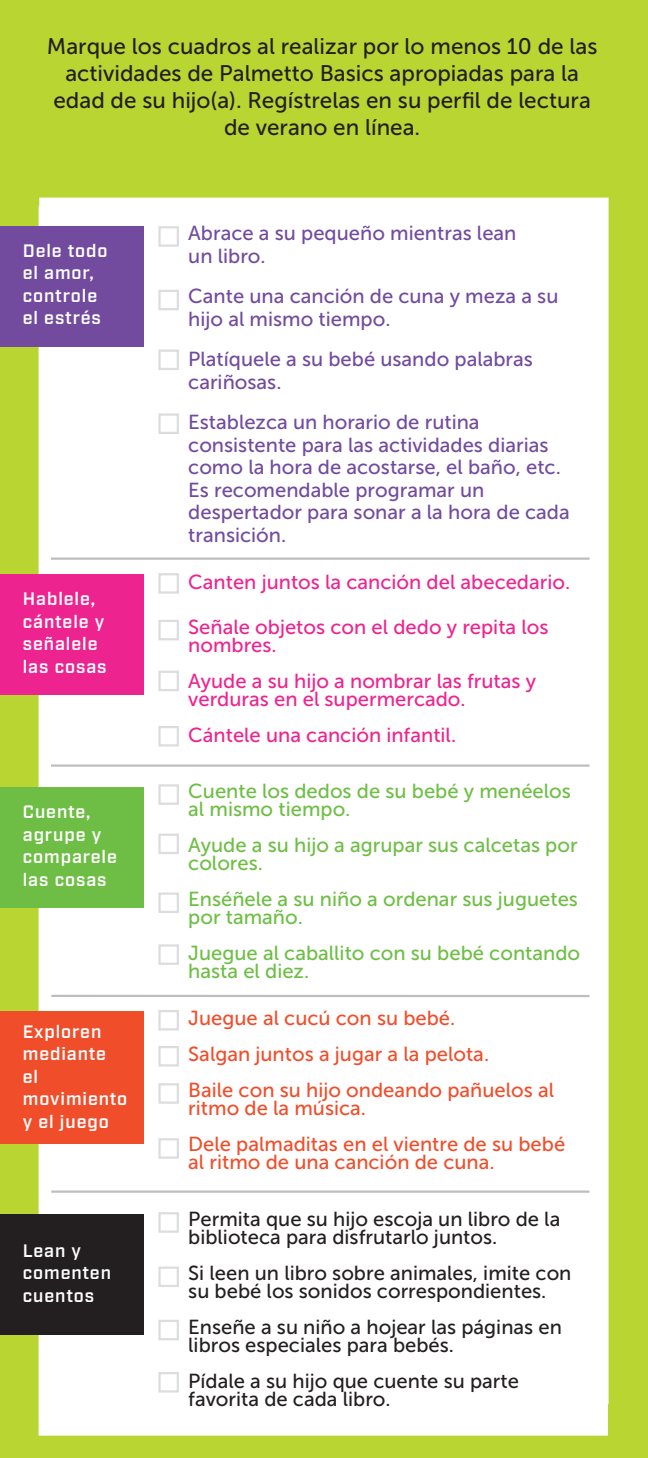
<style>
.page{position:relative;width:648px;height:1458px;background:#b9d532}
.page>*{position:absolute;margin:0;border:0;box-sizing:border-box;transform-origin:0 0}
.t1{font:22.5px/27px "Museo Sans 500";color:#231f20;text-align:center}
.t2{font:20.25px/22.5px "Museo Sans 500";color:#724b9e}
.t3{font:20.25px/18px "Museo Sans 500";color:#231f20}
.t4{font:20.25px/18px "Museo Sans 500";color:#6ebe45}
.t5{font:20.25px/36px "Museo Sans 500";color:#f04e2b}
.t6{font:20.25px/18px "Museo Sans 500";color:#ed2490}
.t7{font:600 18px/22.5px "Industry";letter-spacing:.05em;color:#fff}
</style>
<div class="page">
<div style="left:39px;top:206px;width:569px;height:1230px;background:#fff"></div>
<hr style="left:51px;top:558px;width:539px;height:2px;background:#bcbec0">
<hr style="left:51px;top:764px;width:539px;height:3px;background:#bcbec0">
<hr style="left:51px;top:995px;width:539px;height:2px;background:#bcbec0">
<hr style="left:51px;top:1190px;width:538px;height:3px;background:#bcbec0">
<div style="left:158px;top:226px;width:21px;height:21px;border:2px solid #dcddde"></div>
<div style="left:158px;top:290px;width:21px;height:20px;border:2px solid #dcddde"></div>
<div style="left:158px;top:350px;width:21px;height:20px;border:2px solid #dcddde"></div>
<div style="left:158px;top:413px;width:21px;height:21px;border:2px solid #dcddde"></div>
<div style="left:158px;top:573px;width:21px;height:21px;border:2px solid #dcddde"></div>
<div style="left:158px;top:620px;width:21px;height:20px;border:2px solid #dcddde"></div>
<div style="left:158px;top:726px;width:21px;height:21px;border:2px solid #dcddde"></div>
<div style="left:158px;top:671px;width:21px;height:20px;border:2px solid #dcddde"></div>
<div style="left:158px;top:784px;width:21px;height:21px;border:2px solid #dcddde"></div>
<div style="left:158px;top:834px;width:21px;height:20px;border:2px solid #dcddde"></div>
<div style="left:158px;top:892px;width:21px;height:21px;border:2px solid #dcddde"></div>
<div style="left:158px;top:944px;width:21px;height:21px;border:2px solid #dcddde"></div>
<div style="left:158px;top:1010px;width:21px;height:21px;border:2px solid #dcddde"></div>
<div style="left:158px;top:1046px;width:21px;height:21px;border:2px solid #dcddde"></div>
<div style="left:158px;top:1138px;width:21px;height:21px;border:2px solid #dcddde"></div>
<div style="left:158px;top:1083px;width:21px;height:21px;border:2px solid #dcddde"></div>
<div style="left:158px;top:1212px;width:21px;height:21px;border:2px solid #dcddde"></div>
<div style="left:158px;top:1267px;width:21px;height:20px;border:2px solid #dcddde"></div>
<div style="left:158px;top:1320px;width:21px;height:20px;border:2px solid #dcddde"></div>
<div style="left:158px;top:1372px;width:21px;height:21px;border:2px solid #dcddde"></div>
<div style="left:0;top:226px;width:144px;height:120px;background:#724b9e"></div>
<div style="left:0;top:574px;width:144px;height:121px;background:#ed2490"></div>
<div style="left:0;top:787px;width:144px;height:120px;background:#6ebe45"></div>
<div style="left:0;top:1012px;width:144px;height:132px;background:#f04e2b"></div>
<div style="left:0;top:1214px;width:144px;height:121px;background:#231f20"></div>
<p class="t1" style="left:47px;top:33px;width:552px">Marque los cuadros al realizar por lo menos 10 de las actividades de Palmetto Basics apropiadas para la edad de su hijo(a). Regístrelas en su perfil de lectura de verano en línea.</p>
<p class="t7" style="left:23px;top:240px;width:86px">Dele todo el amor, controle el estrés</p>
<p class="t7" style="left:23px;top:589px;width:85px">Hablele, cántele y señalele las cosas</p>
<p class="t7" style="left:23px;top:801px;width:96px">Cuente, agrupe y comparele las cosas</p>
<p class="t7" style="left:23px;top:1021px;width:106px">Exploren mediante<br>el movimiento y el juego</p>
<p class="t7" style="left:23px;top:1240px;width:90px">Lean y comenten cuentos</p>
<p class="t2" style="left:188px;top:222px;width:330px">Abrace a su pequeño mientras lean un libro.</p>
<p class="t2" style="left:188px;top:285px;width:372px">Cante una canción de cuna y meza a su hijo al mismo tiempo.</p>
<p class="t2" style="left:188px;top:348px;width:346px">Platíquele a su bebé usando palabras cariñosas.</p>
<p class="t2" style="left:188px;top:411px;width:383px">Establezca un horario de rutina consistente para las actividades diarias como la hora de acostarse, el baño, etc.<br>Es recomendable programar un despertador para sonar a la hora de cada transición.</p>
<p class="t6" style="left:188px;top:573px;width:383px">Canten juntos la canción del abecedario.</p>
<p class="t6" style="left:188px;top:618px;width:362px">Señale objetos con el dedo y repita los nombres.</p>
<p class="t6" style="left:188px;top:672px;width:349px">Ayude a su hijo a nombrar las frutas y verduras en el supermercado.</p>
<p class="t6" style="left:188px;top:726px;width:269px">Cántele una canción infantil.</p>
<p class="t4" style="left:188px;top:782px;width:384px">Cuente los dedos de su bebé y menéelos al mismo tiempo.</p>
<p class="t4" style="left:188px;top:836px;width:391px">Ayude a su hijo a agrupar sus calcetas por colores.</p>
<p class="t4" style="left:188px;top:890px;width:391px">Enséñele a su niño a ordenar sus juguetes por tamaño.</p>
<p class="t4" style="left:188px;top:944px;width:393px">Juegue al caballito con su bebé contando hasta el diez.</p>
<p class="t5" style="left:188px;top:1001px;width:367px">Juegue al cucú con su bebé.<br>Salgan juntos a jugar a la pelota.<br>Baile con su hijo ondeando pañuelos al</p>
<p class="t5" style="left:188px;top:1091px;width:378px">ritmo de la música.<br>Dele palmaditas en el vientre de su bebé</p>
<p class="t5" style="left:188px;top:1145px;width:308px">al ritmo de una canción de cuna.</p>
<p class="t3" style="left:188px;top:1210px;width:374px">Permita que su hijo escoja un libro de la biblioteca para disfrutarlo juntos.</p>
<p class="t3" style="left:188px;top:1264px;width:385px">Si leen un libro sobre animales, imite con su bebé los sonidos correspondientes.</p>
<p class="t3" style="left:188px;top:1318px;width:375px">Enseñe a su niño a hojear las páginas en libros especiales para bebés.</p>
<p class="t3" style="left:188px;top:1372px;width:332px">Pídale a su hijo que cuente su parte favorita de cada libro.</p>
</div>
